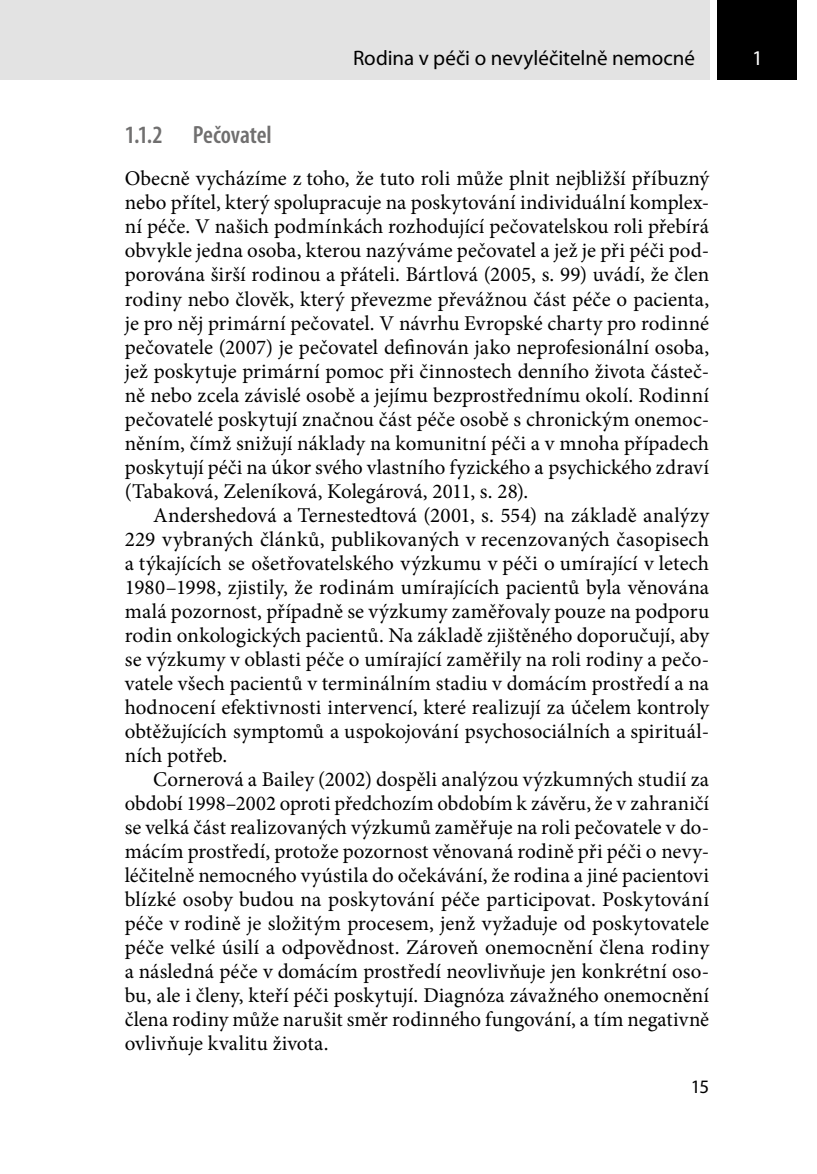
<style>
.page{position:relative;width:817px;height:1174px;background:#fff}
.page>*{position:absolute;margin:0;border:0;box-sizing:border-box;transform-origin:0 0}
._3_3_3{font:600 condensed 25px "Myriad Pro";letter-spacing:-.005em;color:#706f6f}
.text{font:21px/24px "Minion Pro";letter-spacing:.005em;color:#000;text-align:justify}
.text_1__odstavec{font:21px/24px "Minion Pro";color:#000;text-align:justify}
.t1{font:21px "Myriad Pro";color:#000}
.t2{font:21px "Myriad Pro";color:#fff}
.t3{font:19px "Myriad Pro";color:#000}
</style>
<div class="page">
<div style="left:717px;top:0;width:80px;height:79px;background:#000"></div>
<div style="left:0;top:0;width:709px;height:79px;background:#e3e3e3"></div>
<p class="t1" style="left:353px;top:45px;width:343px">Rodina v péči o nevyléčitelně nemocné</p>
<p class="_3_3_3" style="left:125px;top:120px;width:148px">1.1.2 Pečovatel</p>
<p class="text_1__odstavec" style="left:125px;top:167px;width:585px">Obecně vycházíme z toho, že tuto roli může plnit nejbližší příbuzný nebo přítel, který spolupracuje na poskytování individuální komplex&shy;ní péče. V našich podmínkách rozhodující pečovatelskou roli přebírá obvykle jedna osoba, kterou nazýváme pečovatel a jež je při péči pod&shy;porována širší rodinou a přáteli. Bártlová (2005, s. 99) uvádí, že člen rodiny nebo člověk, který převezme převážnou část péče o pacienta, je pro něj primární pečovatel. V návrhu Evropské charty pro rodinné pečovatele (2007) je pečovatel definován jako neprofesionální osoba, jež poskytuje primární pomoc při činnostech denního života částeč&shy;ně nebo zcela závislé osobě a jejímu bezprostřednímu okolí. Rodinní pečovatelé poskytují značnou část péče osobě s chronickým onemoc&shy;něním, čímž snižují náklady na komunitní péči a v mnoha případech poskytují péči na úkor svého vlastního fyzického a psychického zdraví (Tabaková, Zeleníková, Kolegárová, 2011, s. 28).</p>
<p class="text" style="left:125px;top:503px;width:586px;text-indent:28px">Andershedová a Ternestedtová (2001, s. 554) na základě analýzy 229 vybraných článků, publikovaných v recenzovaných časopisech a týkajících se ošetřovatelského výzkumu v péči o umírající v letech 1980–1998, zjistily, že rodinám umírajících pacientů byla věnována malá pozornost, případně se výzkumy zaměřovaly pouze na podporu rodin onkologických pacientů. Na základě zjištěného doporučují, aby se výzkumy v oblasti péče o umírající zaměřily na roli rodiny a pečo&shy;vatele všech pacientů v terminálním stadiu v domácím prostředí a na hodnocení efektivnosti intervencí, které realizují za účelem kontroly obtěžujících symptomů a uspokojování psychosociálních a spirituál&shy;ních potřeb.</p>
<p class="text" style="left:125px;top:767px;width:585px;text-indent:28px">Cornerová a Bailey (2002) dospěli analýzou výzkumných studií za období 1998–2002 oproti předchozím obdobím k závěru, že v zahraničí se velká část realizovaných výzkumů zaměřuje na roli pečovatele v do&shy;mácím prostředí, protože pozornost věnovaná rodině při péči o nevy&shy;léčitelně nemocného vyústila do očekávání, že rodina a jiné pacientovi blízké osoby budou na poskytování péče participovat. Poskytování péče v rodině je složitým procesem, jenž vyžaduje od poskytovatele péče velké úsilí a odpovědnost. Zároveň onemocnění člena rodiny a následná péče v domácím prostředí neovlivňuje jen konkrétní oso&shy;bu, ale i členy, kteří péči poskytují. Diagnóza závažného onemocnění člena rodiny může narušit směr rodinného fungování, a tím negativně ovlivňuje kvalitu života.</p>
<p class="t3" style="left:690px;top:1074px;width:20px">15</p>
<p class="t2" style="left:751px;top:45px;width:12px">1</p>
</div>
